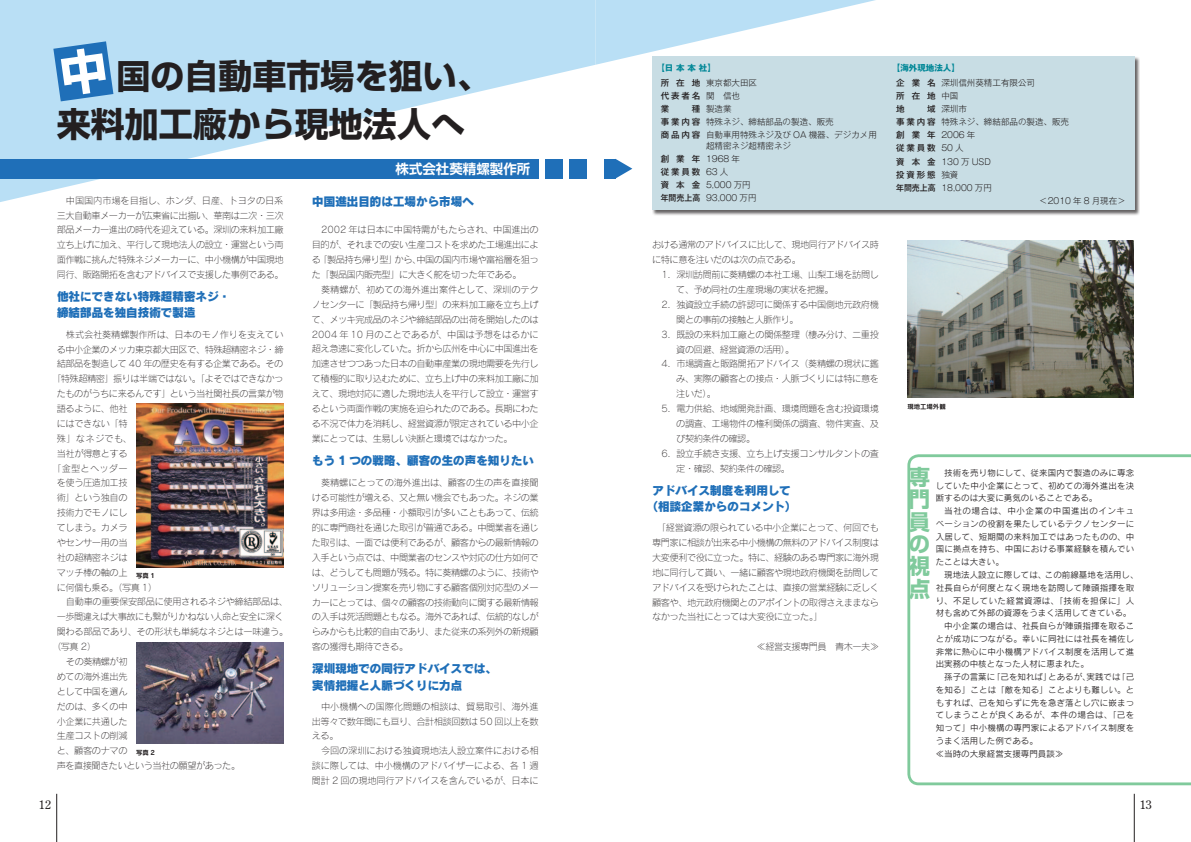
<style>
.page{position:relative;width:1191px;height:842px;background:#fff}
.page>*{position:absolute;margin:0;border:0;box-sizing:border-box;transform-origin:0 0}
.t1{font:700 34px/47.5px "Shin Go Pro";color:#231f20}
.t2{font:700 21.3px/22.3px "Shin Go Pro";color:#80ca9c;text-align:justify}
.t3{font:700 13.5px "Shin Go Pro De";color:#fff}
.t4{font:12px/16.3px "Rodin Pro EB";letter-spacing:-.04em;color:#1f6fb8}
.t5{font:12px "Century Old Style Std";color:#231f20}
.t6{font:9.2px/14.9px "Rodin Pro L";letter-spacing:-.055em;color:#231f20;text-align:justify}
.t7{font:9.2px "Rodin Pro L";letter-spacing:-.035em;color:#231f20}
.t8{font:9.2px "Rodin Pro L";letter-spacing:-.015em;color:#231f20}
.t9{font:9.2px "Rodin Pro L";letter-spacing:.025em;color:#231f20}
.t10{font:8.5px/12.8px "Rodin Pro M";letter-spacing:.015em;color:#231f20;text-align:justify}
.t11{font:300 8.5px/13px "Gothic MB101 Pro";color:#231f20}
.t12{font:8.5px "Rodin Pro M";letter-spacing:.045em;color:#231f20}
.t13{font:500 8.5px/13px "Gothic MB101 Pro";letter-spacing:.22em;color:#231f20}
.t14{font:700 8.5px/15px "Gothic MB101 Pro";color:#008797}
.t15{font:6.4px "Rodin Pro B";color:#231f20}
.s1{font-weight:500;color:#231f20}
.s2{font-weight:300;color:#231f20}
.s3{font-weight:300}
.s4{font-weight:500}
.s5{font-weight:700;color:#008797}
</style>
<div class="page">
<svg style="left:0;top:0;width:595px;height:202px;fill:#b9dff5"></svg>
<svg style="left:595px;top:0;width:281px;height:65px"></svg>
<hr style="left:56px;top:794px;width:1px;height:48px;background:#231f20">
<hr style="left:1134px;top:794px;width:1px;height:48px;background:#231f20">
<div style="left:0;top:159px;width:539px;height:20px;background:#1f6fb8"></div>
<div style="left:546px;top:159px;width:17px;height:20px;background:#1f6fb8"></div>
<div style="left:570px;top:159px;width:17px;height:20px;background:#1f6fb8"></div>
<div style="left:604px;top:159px;width:11px;height:20px;background:#1f6fb8"></div>
<svg style="left:615px;top:159px;width:17px;height:20px"></svg>
<svg style="left:907px;top:454px;width:284px;height:332px"></svg>
<img style="left:136px;top:404px;width:147px;height:163px">
<img style="left:136px;top:642px;width:147px;height:102px">
<img style="left:907px;top:241px;width:226px;height:157px">
<div style="left:652px;top:57px;width:488px;height:159px;background:#231f20;opacity:.7"></div>
<div style="left:652px;top:57px;width:482px;height:153px;background:#c8dde4"></div>
<svg style="left:53px;top:41px;width:60px;height:60px;background:#4087c5"></svg>
<h1 class="t1" style="left:57px;top:49px;width:435px;text-indent:60px">国の自動車市場を狙い、来料加工廠から現地法人へ</h1>
<p class="t6" style="left:57px;top:192px;width:228px;text-indent:9px">中国国内市場を目指し、ホンダ、日産、トヨタの日系三大自動車メーカーが広東省に出揃い、華南は二次・三次部品メーカー進出の時代を迎えている。深圳の来料加工廠立ち上げに加え、平行して現地法人の設立・運営という両面作戦に挑んだ特殊ネジメーカーに、中小機構が中国現地同行、販路開拓を含むアドバイスで支援した事例である。</p>
<h3 class="t4" style="left:57px;top:288px;width:175px">他社にできない特殊超精密ネジ・締結部品を独自技術で製造</h3>
<p class="t8" style="left:66px;top:328px;width:219px">株式会社葵精螺製作所は、日本のモノ作りを支えてい</p>
<p class="t6" style="left:57px;top:341px;width:228px">る中小企業のメッカ東京都大田区で、特殊超精密ネジ・締</p>
<p class="t6" style="left:57px;top:356px;width:228px">結部品を製造して 40 年の歴史を有する企業である。その</p>
<p class="t6" style="left:52px;top:371px;width:233px">「特殊超精密」振りは半端ではない。「よそではできなかっ</p>
<p class="t6" style="left:57px;top:386px;width:228px">たものがうちに来るんです」という当社関社長の言葉が物</p>
<p class="t6" style="left:57px;top:401px;width:72px">語るように、他社</p>
<p class="t6" style="left:57px;top:416px;width:72px">にはできない「特</p>
<p class="t6" style="left:57px;top:431px;width:77px">殊」なネジでも、</p>
<p class="t6" style="left:57px;top:445px;width:72px">当社が得意とする</p>
<p class="t9" style="left:52px;top:462px;width:77px">「金型とヘッダー</p>
<p class="t6" style="left:57px;top:475px;width:72px">を使う圧造加工技</p>
<p class="t6" style="left:57px;top:490px;width:72px">術」という独自の</p>
<p class="t6" style="left:57px;top:505px;width:72px">技術力でモノにし</p>
<p class="t6" style="left:57px;top:520px;width:72px">てしまう。カメラ</p>
<p class="t6" style="left:57px;top:535px;width:72px">やセンサー用の当</p>
<p class="t6" style="left:57px;top:550px;width:72px">社の超精密ネジは</p>
<p class="t6" style="left:57px;top:564px;width:72px">マッチ棒の軸の上</p>
<p class="t6" style="left:57px;top:579px;width:102px">に何個も乗る。（写真 1）</p>
<p class="t7" style="left:66px;top:596px;width:224px">自動車の重要保安部品に使用されるネジや締結部品は、</p>
<p class="t6" style="left:57px;top:609px;width:228px">一歩間違えば大事故にも繋がりかねない人命と安全に深く</p>
<p class="t7" style="left:57px;top:626px;width:233px">関わる部品であり、その形状も単純なネジとは一味違う。</p>
<p class="t6" style="left:52px;top:639px;width:46px">（写真 2）</p>
<p class="t6" style="left:66px;top:654px;width:63px">その葵精螺が初</p>
<p class="t6" style="left:57px;top:669px;width:72px">めての海外進出先</p>
<p class="t6" style="left:57px;top:684px;width:72px">として中国を選ん</p>
<p class="t6" style="left:57px;top:698px;width:72px">だのは、多くの中</p>
<p class="t6" style="left:57px;top:713px;width:72px">小企業に共通した</p>
<p class="t6" style="left:57px;top:728px;width:72px">生産コストの削減</p>
<p class="t6" style="left:57px;top:743px;width:72px">と、顧客のナマの</p>
<p class="t6" style="left:57px;top:758px;width:185px">声を直接聞きたいという当社の願望があった。</p>
<p class="t15" style="left:136px;top:571px;width:20px">写真 1</p>
<p class="t15" style="left:136px;top:748px;width:20px">写真 2</p>
<h3 class="t3" style="left:395px;top:158px;width:136px">株式会社葵精螺製作所</h3>
<h3 class="t4" style="left:312px;top:193px;width:164px">中国進出目的は工場から市場へ</h3>
<p class="t6" style="left:312px;top:222px;width:228px;text-indent:9px">2002 年は日本に中国特需がもたらされ、中国進出の目的が、それまでの安い生産コストを求めた工場進出による「製品持ち帰り型」から、中国の国内市場や富裕層を狙った「製品国内販売型」に大きく舵を切った年である。</p>
<p class="t6" style="left:312px;top:282px;width:228px;text-indent:9px">葵精螺が、初めての海外進出案件として、深圳のテクノセンターに「製品持ち帰り型」の来料加工廠を立ち上げて、メッキ完成品のネジや締結部品の出荷を開始したのは2004 年 10 月のことであるが、中国は予想をはるかに超え急速に変化していた。折から広州を中心に中国進出を加速させつつあった日本の自動車産業の現地需要を先行して積極的に取り込むために、立ち上げ中の来料加工廠に加えて、現地対応に適した現地法人を平行して設立・運営するという両面作戦の実施を迫られたのである。長期にわたる不況で体力を消耗し、経営資源が限定されている中小企業にとっては、生易しい決断と環境ではなかった。</p>
<h3 class="t4" style="left:312px;top:452px;width:224px">もう 1 つの戦略、顧客の生の声を知りたい</h3>
<p class="t6" style="left:312px;top:475px;width:228px;text-indent:9px">葵精螺にとっての海外進出は、顧客の生の声を直接聞ける可能性が増える、又と無い機会でもあった。ネジの業界は多用途・多品種・小額取引が多いこともあって、伝統的に専門商社を通じた取引が普通である。中間業者を通じた取引は、一面では便利であるが、顧客からの最新情報の入手という点では、中間業者のセンスや対応の仕方如何では、どうしても問題が残る。特に葵精螺のように、技術やソリューション提案を売り物にする顧客個別対応型のメーカーにとっては、個々の顧客の技術動向に関する最新情報の入手は死活問題ともなる。海外であれば、伝統的なしがらみからも比較的自由であり、また従来の系列外の新規顧客の獲得も期待できる。</p>
<h3 class="t4" style="left:312px;top:660px;width:187px">深圳現地での同行アドバイスでは、実情把握と人脈づくりに力点</h3>
<p class="t6" style="left:312px;top:698px;width:228px;text-indent:9px">中小機構への国際化問題の相談は、貿易取引、海外進出等々で数年間にも亘り、合計相談回数は 50 回以上を数える。</p>
<p class="t6" style="left:312px;top:743px;width:228px;text-indent:9px">今回の深圳における独資現地法人設立案件における相談に際しては、中小機構のアドバイザーによる、各 1 週間計 2 回の現地同行アドバイスを含んでいるが、日本に</p>
<p class="t14" style="left:660px;top:59px;width:98px;text-indent:-4px">【日 本 本 社】<br><span class="s1">所 在 地</span> <span class="s2">東京都大田区</span></p>
<p class="t13" style="left:660px;top:89px;width:81px">代表者名 <span class="s3">関　信也</span>業</p>
<p class="t11" style="left:660px;top:101px;width:218px;text-indent:31px"><span class="s4">種</span> 製造業<br><span class="s4">事業内容</span> 特殊ネジ、締結部品の製造、販売<br><span class="s4">商品内容</span> 自動車用特殊ネジ及び OA 機器、デジカメ用</p>
<p class="t11" style="left:660px;top:138px;width:132px;text-indent:45px">超精密ネジ超精密ネジ<span class="s4">創 業 年</span> 1968年<br><span class="s4">従業員数</span> 63人<br><span class="s4">資 本 金</span> 5,000 万円<br><span class="s4">年間売上高</span> 93,000 万円</p>
<p class="t6" style="left:652px;top:237px;width:228px">おける通常のアドバイスに比して、現地同行アドバイス時に特に意を注いだのは次の点である。</p>
<p class="t6" style="left:661px;top:267px;width:219px">1．深圳訪問前に葵精螺の本社工場、山梨工場を訪問し</p>
<p class="t6" style="left:676px;top:282px;width:159px">て、予め同社の生産現場の実状を把握。</p>
<p class="t6" style="left:661px;top:297px;width:219px">2．独資設立手続の許認可に関係する中国側地元政府機</p>
<p class="t6" style="left:676px;top:312px;width:124px">関との事前の接触と人脈作り。</p>
<p class="t6" style="left:661px;top:326px;width:219px">3．既設の来料加工廠との関係整理（棲み分け、二重投</p>
<p class="t6" style="left:676px;top:341px;width:120px">資の回避、経営資源の活用）。</p>
<p class="t6" style="left:661px;top:356px;width:219px">4．市場調査と販路開拓アドバイス（葵精螺の現状に鑑</p>
<p class="t6" style="left:676px;top:371px;width:204px">み、実際の顧客との接点・人脈づくりには特に意を</p>
<p class="t6" style="left:676px;top:386px;width:41px">注いだ）。</p>
<p class="t6" style="left:661px;top:401px;width:219px">5．電力供給、地域開発計画、環境問題を含む投資環境</p>
<p class="t6" style="left:676px;top:416px;width:204px">の調査、工場物件の権利関係の調査、物件実査、及</p>
<p class="t6" style="left:676px;top:431px;width:80px">び契約条件の確認。</p>
<p class="t6" style="left:661px;top:445px;width:219px">6．設立手続き支援、立ち上げ支援コンサルタントの査</p>
<p class="t6" style="left:676px;top:460px;width:115px">定・確認、契約条件の確認。</p>
<h3 class="t4" style="left:646px;top:481px;width:152px;text-align:center">アドバイス制度を利用して（相談企業からのコメント）</h3>
<p class="t6" style="left:652px;top:520px;width:228px;text-indent:5px">「経営資源の限られている中小企業にとって、何回でも専門家に相談が出来る中小機構の無料のアドバイス制度は大変便利で役に立った。特に、経験のある専門家に海外現地に同行して貰い、一緒に顧客や現地政府機関を訪問してアドバイスを受けられたことは、直接の営業経験に乏しく顧客や、地元政府機関とのアポイントの取得さえままならなかった当社にとっては大変役に立った。」</p>
<p class="t6" style="left:756px;top:639px;width:124px">≪経営支援専門員　青木一夫≫</p>
<p class="t11" style="left:896px;top:59px;width:140px;line-height:15px;text-indent:-4px"><span class="s5">【海外現地法人】<br></span><span class="s4">企 業 名</span> 深圳信州葵精工有限公司</p>
<p class="t13" style="left:896px;top:89px;width:64px">所在地<span class="s3">中国</span>地</p>
<p class="t11" style="left:927px;top:101px;width:41px"><span class="s4">域</span> 深圳市</p>
<p class="t11" style="left:896px;top:114px;width:174px"><span class="s4">事業内容</span> 特殊ネジ、締結部品の製造、販売</p>
<p class="t11" style="left:896px;top:128px;width:81px"><span class="s4">創 業 年</span> 2006年</p>
<p class="t13" style="left:896px;top:141px;width:69px">従業員数 <span class="s3">50人</span></p>
<p class="t11" style="left:896px;top:154px;width:96px"><span class="s4">資 本 金</span> 130万USD</p>
<p class="t13" style="left:896px;top:167px;width:64px">投資形態 <span class="s3">独資</span></p>
<p class="t11" style="left:896px;top:180px;width:97px"><span class="s4">年間売上高</span> 18,000 万円</p>
<p class="t11" style="left:1039px;top:193px;width:88px">＜2010 年 8 月現在＞</p>
<p class="t15" style="left:907px;top:402px;width:40px">現地工場外観</p>
<h2 class="t2" style="left:909px;top:463px;width:23px">専門員の視点</h2>
<p class="t10" style="left:935px;top:466px;width:200px;text-indent:9px">技術を売り物にして、従来国内で製造のみに専念していた中小企業にとって、初めての海外進出を決断するのは大変に勇気のいることである。</p>
<p class="t10" style="left:935px;top:504px;width:200px;text-indent:9px">当社の場合は、中小企業の中国進出のインキュベーションの役割を果たしているテクノセンターに入居して、短期間の来料加工ではあったものの、中国に拠点を持ち、中国における事業経験を積んでいたことは大きい。</p>
<p class="t10" style="left:944px;top:568px;width:196px">現地法人設立に際しては、この前線基地を活用し、</p>
<p class="t10" style="left:935px;top:581px;width:200px">社長自らが何度となく現地を訪問して陣頭指揮を取</p>
<p class="t12" style="left:935px;top:595px;width:200px">り、不足していた経営資源は、「技術を担保に」人</p>
<p class="t10" style="left:935px;top:606px;width:197px">材も含めて外部の資源をうまく活用してきている。</p>
<p class="t10" style="left:944px;top:619px;width:191px">中小企業の場合は、社長自らが陣頭指揮を取るこ</p>
<p class="t10" style="left:935px;top:632px;width:200px">とが成功につながる。幸いに同社には社長を補佐し</p>
<p class="t10" style="left:935px;top:645px;width:200px">非常に熱心に中小機構アドバイス制度を活用して進</p>
<p class="t10" style="left:935px;top:657px;width:155px">出実務の中核となった人材に恵まれた。</p>
<p class="t10" style="left:944px;top:670px;width:191px">孫子の言葉に「己を知れば」とあるが、実践では「己</p>
<p class="t10" style="left:935px;top:683px;width:200px">を知る」ことは「敵を知る」ことよりも難しい。と</p>
<p class="t10" style="left:935px;top:696px;width:200px">もすれば、己を知らずに先を急ぎ落とし穴に嵌まっ</p>
<p class="t12" style="left:935px;top:710px;width:200px">てしまうことが良くあるが、本件の場合は、「己を</p>
<p class="t10" style="left:935px;top:721px;width:200px">知って」中小機構の専門家によるアドバイス制度を</p>
<p class="t10" style="left:935px;top:734px;width:104px">うまく活用した例である。</p>
<p class="t10" style="left:935px;top:747px;width:129px">≪当時の大泉経営支援専門員談≫</p>
<h3 class="t5" style="left:39px;top:797px;width:14px">12</h3>
<h3 class="t5" style="left:1140px;top:797px;width:14px">13</h3>
</div>
